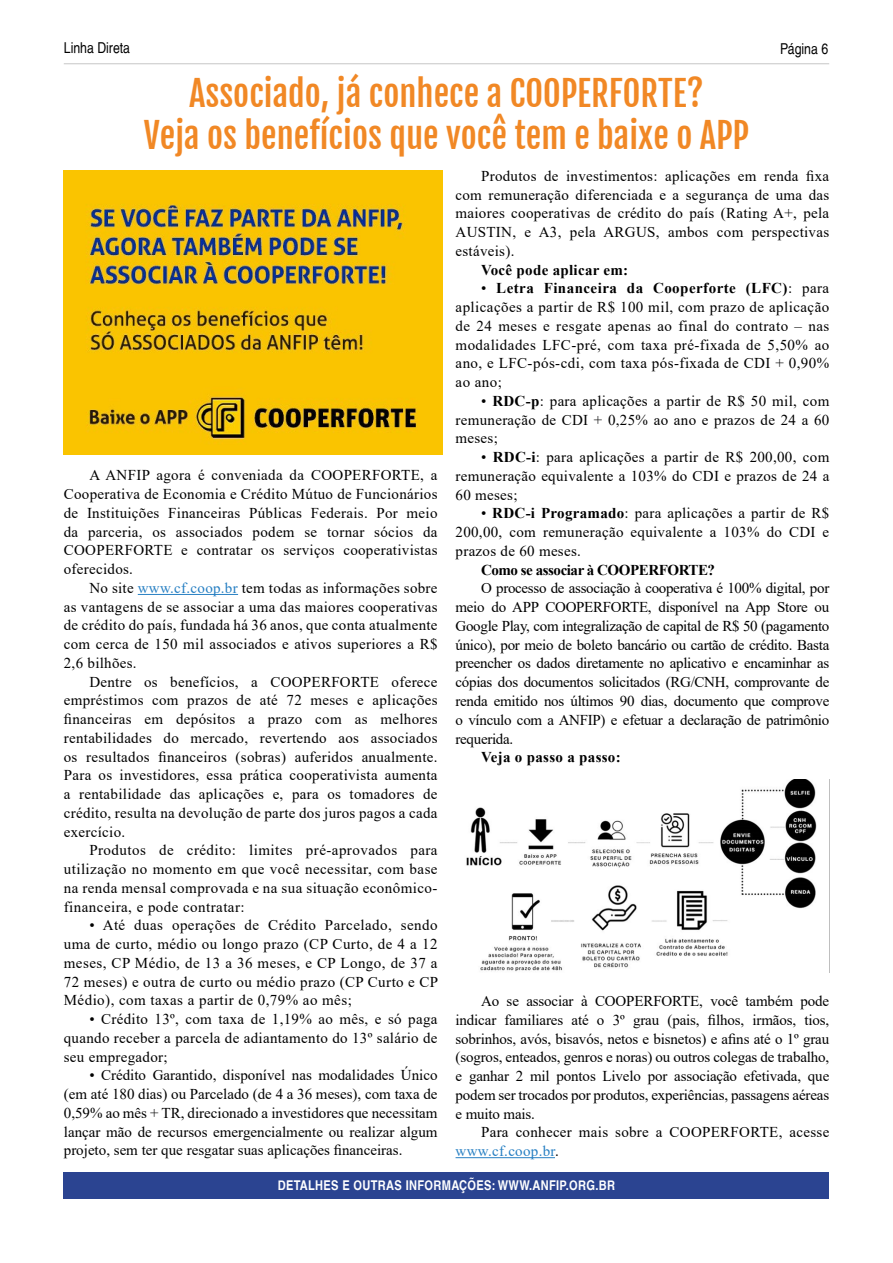
<style>
.page{position:relative;width:893px;height:1263px;background:#fff}
.page>*{position:absolute;margin:0;border:0;box-sizing:border-box;transform-origin:0 0}
.t1{font:34.5px/41.4px "Fjalla One";color:#f18825;text-align:center}
.t2{font:15px/18.8px "Times New Roman";letter-spacing:.02em;color:#000;text-align:justify}
.t3{font:700 15px "Times New Roman";letter-spacing:.02em;color:#000}
.t4{font:700 15px "Times New Roman";letter-spacing:-.03em;color:#000}
.t5{font:condensed 15px "Helvetica LT";color:#000}
.t6{font:700 condensed 13.5px "Helvetica LT";letter-spacing:.025em;color:#fff}
.s1{color:#2880c3}
.s2{font-weight:700}
</style>
<div class="page">
<hr style="left:64px;top:63px;width:765px;height:1px;background:#c6c6c6">
<div style="left:64px;top:1172px;width:765px;height:27px;background:#2b4491"></div>
<hr style="left:138px;top:594px;width:100px;height:1px;background:#2880c3">
<hr style="left:456px;top:1157px;width:99px;height:1px;background:#2880c3">
<img style="left:64px;top:171px;width:379px;height:284px">
<img style="left:466px;top:779px;width:351px;height:193px">
<p class="t5" style="left:64px;top:39px;width:68px">Linha Direta</p>
<p class="t5" style="left:780px;top:40px;width:49px">Página 6</p>
<h1 class="t1" style="left:144px;top:73px;width:607px">Associado, já conhece a COOPERFORTE?<br>Veja os benefícios que você tem e baixe o APP</h1>
<p class="t2" style="left:64px;top:465px;width:375px;text-indent:26px">A ANFIP agora é conveniada da COOPERFORTE, a Cooperativa de Economia e Crédito Mútuo de Funcionários de Instituições Financeiras Públicas Federais. Por meio da parceria, os associados podem se tornar sócios da COOPERFORTE e contratar os serviços cooperativistas oferecidos.</p>
<p class="t2" style="left:64px;top:578px;width:375px;text-indent:26px">No site <span class="s1">www.cf.coop.br</span> tem todas as informações sobre as vantagens de se associar a uma das maiores cooperativas de crédito do país, fundada há 36 anos, que conta atualmente com cerca de 150 mil associados e ativos superiores a R$ 2,6 bilhões.</p>
<p class="t2" style="left:64px;top:672px;width:375px;text-indent:26px">Dentre os benefícios, a COOPERFORTE oferece empréstimos com prazos de até 72 meses e aplicações financeiras em depósitos a prazo com as melhores rentabilidades do mercado, revertendo aos associados os resultados financeiros (sobras) auferidos anualmente.<br>Para os investidores, essa prática cooperativista aumenta a rentabilidade das aplicações e, para os tomadores de crédito, resulta na devolução de parte dos juros pagos a cada exercício.</p>
<p class="t2" style="left:64px;top:840px;width:375px;text-indent:26px">Produtos de crédito: limites pré-aprovados para utilização no momento em que você necessitar, com base na renda mensal comprovada e na sua situação econômico&shy;financeira, e pode contratar:</p>
<p class="t2" style="left:64px;top:915px;width:376px;text-indent:26px">• Até duas operações de Crédito Parcelado, sendo uma de curto, médio ou longo prazo (CP Curto, de 4 a 12 meses, CP Médio, de 13 a 36 meses, e CP Longo, de 37 a 72 meses) e outra de curto ou médio prazo (CP Curto e CP Médio), com taxas a partir de 0,79% ao mês;</p>
<p class="t2" style="left:64px;top:1009px;width:375px;text-indent:26px">• Crédito 13º, com taxa de 1,19% ao mês, e só paga quando receber a parcela de adiantamento do 13º salário de seu empregador;</p>
<p class="t2" style="left:64px;top:1065px;width:375px;text-indent:26px">• Crédito Garantido, disponível nas modalidades Único (em até 180 dias) ou Parcelado (de 4 a 36 meses), com taxa de 0,59% ao mês + TR, direcionado a investidores que necessitam lançar mão de recursos emergencialmente ou realizar algum projeto, sem ter que resgatar suas aplicações financeiras.</p>
<p class="t2" style="left:456px;top:166px;width:375px;text-indent:26px">Produtos de investimentos: aplicações em renda fixa com remuneração diferenciada e a segurança de uma das maiores cooperativas de crédito do país (Rating A+, pela AUSTIN, e A3, pela ARGUS, ambos com perspectivas estáveis).</p>
<p class="t3" style="left:481px;top:259px;width:149px">Você pode aplicar em:</p>
<p class="t2" style="left:456px;top:279px;width:375px;text-indent:26px">• <span class="s2">Letra Financeira da Cooperforte (LFC)</span>: para aplicações a partir de R$ 100 mil, com prazo de aplicação de 24 meses e resgate apenas ao final do contrato – nas modalidades LFC-pré, com taxa pré-fixada de 5,50% ao ano, e LFC-pós-cdi, com taxa pós-fixada de CDI + 0,90% ao ano;</p>
<p class="t2" style="left:456px;top:391px;width:375px;text-indent:26px">• <span class="s2">RDC-p</span>: para aplicações a partir de R$ 50 mil, com remuneração de CDI + 0,25% ao ano e prazos de 24 a 60 meses;</p>
<p class="t2" style="left:456px;top:447px;width:375px;text-indent:26px">• <span class="s2">RDC-i</span>: para aplicações a partir de R$ 200,00, com remuneração equivalente a 103% do CDI e prazos de 24 a 60 meses;</p>
<p class="t2" style="left:456px;top:504px;width:375px;text-indent:26px">• <span class="s2">RDC-i Programado</span>: para aplicações a partir de R$ 200,00, com remuneração equivalente a 103% do CDI e prazos de 60 meses.</p>
<p class="t4" style="left:481px;top:559px;width:236px">Como se associar à COOPERFORTE?</p>
<p class="t2" style="left:456px;top:579px;width:375px;text-indent:26px">O processo de associação à cooperativa é 100% digital, por meio do APP COOPERFORTE, disponível na App Store ou Google Play, com integralização de capital de R$ 50 (pagamento único), por meio de boleto bancário ou cartão de crédito. Basta preencher os dados diretamente no aplicativo e encaminhar as cópias dos documentos solicitados (RG/CNH, comprovante de renda emitido nos últimos 90 dias, documento que comprove o vínculo com a ANFIP) e efetuar a declaração de patrimônio requerida.</p>
<p class="t3" style="left:481px;top:746px;width:141px">Veja o passo a passo:</p>
<p class="t2" style="left:456px;top:991px;width:375px;text-indent:26px">Ao se associar à COOPERFORTE, você também pode indicar familiares até o 3º grau (pais, filhos, irmãos, tios, sobrinhos, avós, bisavós, netos e bisnetos) e afins até o 1º grau (sogros, enteados, genros e noras) ou outros colegas de trabalho, e ganhar 2 mil pontos Livelo por associação efetivada, que podem ser trocados por produtos, experiências, passagens aéreas e muito mais.</p>
<p class="t2" style="left:456px;top:1122px;width:375px;text-indent:26px">Para conhecer mais sobre a COOPERFORTE, acesse <span class="s1">www.cf.coop.br</span>.</p>
<p class="t6" style="left:278px;top:1176px;width:339px">DETALHES E OUTRAS INFORMAÇÕES: WWW.ANFIP.ORG.BR</p>
</div>
